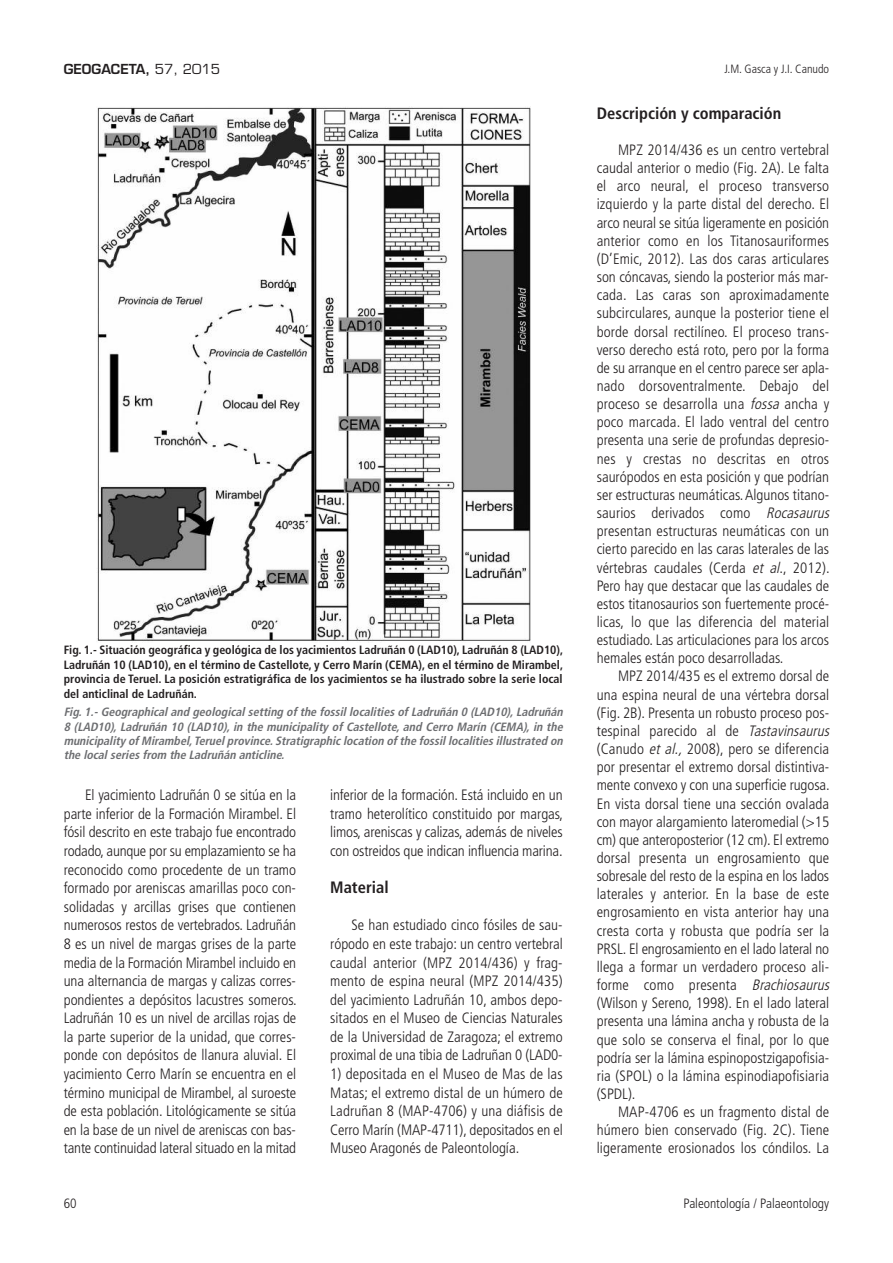
<style>
.page{position:relative;width:893px;height:1263px;background:#fff}
.page>*{position:absolute;margin:0;border:0;box-sizing:border-box;transform-origin:0 0}
.t1{font:700 condensed 16.5px "Frutiger";color:#231f20}
.t2{font:300 condensed 15px/18.1px "Frutiger";color:#231f20;text-align:justify}
.t3{font:300 condensed 13.5px "Frutiger";color:#231f20}
.t4{font:600 13.5px "Eurostile";color:#231f20}
.t5{font:italic 700 condensed 12px/14.4px "Frutiger";color:#6c6d70;text-align:justify}
.t6{font:700 condensed 12px/14.4px "Frutiger";color:#231f20;text-align:justify}
.t7{font:300 condensed 12px "Frutiger";color:#231f20}
.s1{font-weight:400}
.s2{font-style:italic}
</style>
<div class="page">
<img style="left:97px;top:107px;width:433px;height:534px">
<p class="t4" style="left:64px;top:64px;width:158px">GEOGACETA, <span class="s1">57, 2015</span></p>
<p class="t7" style="left:724px;top:64px;width:106px">J.M. Gasca y J.I. Canudo</p>
<p class="t6" style="left:64px;top:644px;width:501px">Fig. 1.- Situación geográfica y geológica de los yacimientos Ladruñán 0 (LAD10), Ladruñán 8 (LAD10), Ladruñán 10 (LAD10), en el término de Castellote, y Cerro Marín (CEMA), en el término de Mirambel, provincia de Teruel. La posición estratigráfica de los yacimientos se ha ilustrado sobre la serie local del anticlinal de Ladruñán.</p>
<p class="t5" style="left:64px;top:706px;width:503px">Fig. 1.- Geographical and geological setting of the fossil localities of Ladruñán 0 (LAD10), Ladruñán 8 (LAD10), Ladruñán 10 (LAD10), in the municipality of Castellote, and Cerro Marín (CEMA), in the municipality of Mirambel, Teruel province. Stratigraphic location of the fossil localities illustrated on the local series from the Ladruñán anticline.</p>
<p class="t2" style="left:64px;top:787px;width:235px;line-height:18.6px;text-indent:21px">El yacimiento Ladruñán 0 se sitúa en la parte inferior de la Formación Mirambel. El fósil descrito en este trabajo fue encontrado rodado, aunque por su emplazamiento se ha reconocido como procedente de un tramo formado por areniscas amarillas poco con&shy;solidadas y arcillas grises que contienen numerosos restos de vertebrados. Ladruñán 8 es un nivel de margas grises de la parte media de la Formación Mirambel incluido en una alternancia de margas y calizas corres&shy;pondientes a depósitos lacustres someros.<br>Ladruñán 10 es un nivel de arcillas rojas de la parte superior de la unidad, que corres&shy;ponde con depósitos de llanura aluvial. El yacimiento Cerro Marín se encuentra en el término municipal de Mirambel, al suroeste de esta población. Litológicamente se sitúa en la base de un nivel de areniscas con bas&shy;tante continuidad lateral situado en la mitad</p>
<p class="t2" style="left:330px;top:787px;width:234px;line-height:18.6px">inferior de la formación. Está incluido en un tramo heterolítico constituido por margas, limos, areniscas y calizas, además de niveles con ostreidos que indican influencia marina.</p>
<p class="t1" style="left:330px;top:881px;width:60px">Material</p>
<p class="t2" style="left:330px;top:917px;width:234px;line-height:18.6px;text-indent:21px">Se han estudiado cinco fósiles de sau&shy;rópodo en este trabajo: un centro vertebral caudal anterior (MPZ 2014/436) y frag&shy;mento de espina neural (MPZ 2014/435) del yacimiento Ladruñán 10, ambos depo&shy;sitados en el Museo de Ciencias Naturales de la Universidad de Zaragoza; el extremo proximal de una tibia de Ladruñan 0 (LAD0-</p>
<p class="t2" style="left:330px;top:1066px;width:234px;line-height:18.6px">1) depositada en el Museo de Mas de las Matas; el extremo distal de un húmero de Ladruñan 8 (MAP-4706) y una diáfisis de Cerro Marín (MAP-4711), depositados en el Museo Aragonés de Paleontología.</p>
<p class="t1" style="left:597px;top:106px;width:186px">Descripción y comparación</p>
<p class="t2" style="left:597px;top:142px;width:237px;text-align:left;text-indent:21px">MPZ 2014/436 es un centro vertebral caudal anterior o medio (Fig. 2A). Le falta el arco neural, el proceso transverso izquierdo y la parte distal del derecho. El arco neural se sitúa ligeramente en posición anterior como en los Titanosauriformes (D’Emic, 2012). Las dos caras articulares son cóncavas, siendo la posterior más mar&shy;cada. Las caras son aproximadamente subcirculares, aunque la posterior tiene el borde dorsal rectilíneo. El proceso trans&shy;verso derecho está roto, pero por la forma de su arranque en el centro parece ser apla&shy;nado dorsoventralmente. Debajo del proceso se desarrolla una <span class="s2">fossa</span> ancha y poco marcada. El lado ventral del centro presenta una serie de profundas depresio&shy;nes y crestas no descritas en otros saurópodos en esta posición y que podrían ser estructuras neumáticas.Algunos titano&shy;saurios derivados como <span class="s2">Rocasaurus </span>presentan estructuras neumáticas con un cierto parecido en las caras laterales de las vértebras caudales (Cerda <span class="s2">et al</span>., 2012).<br>Pero hay que destacar que las caudales de estos titanosaurios son fuertemente procé&shy;licas, lo que las diferencia del material estudiado. Las articulaciones para los arcos hemales están poco desarrolladas.</p>
<p class="t2" style="left:597px;top:668px;width:237px;text-align:left;text-indent:21px">MPZ 2014/435 es el extremo dorsal de una espina neural de una vértebra dorsal (Fig. 2B). Presenta un robusto proceso pos&shy;tespinal parecido al de <span class="s2">Tastavinsaurus </span>(Canudo <span class="s2">et al.,</span> 2008), pero se diferencia por presentar el extremo dorsal distintiva&shy;mente convexo y con una superficie rugosa.<br>En vista dorsal tiene una sección ovalada con mayor alargamiento lateromedial (&gt;15 cm) que anteroposterior (12 cm). El extremo dorsal presenta un engrosamiento que sobresale del resto de la espina en los lados laterales y anterior. En la base de este engrosamiento en vista anterior hay una cresta corta y robusta que podría ser la PRSL. El engrosamiento en el lado lateral no llega a formar un verdadero proceso ali&shy;forme como presenta <span class="s2">Brachiosaurus </span>(Wilson y Sereno, 1998). En el lado lateral presenta una lámina ancha y robusta de la que solo se conserva el final, por lo que podría ser la lámina espinopostzigapofisia&shy;ria (SPOL) o la lámina espinodiapofisiaria (SPDL).</p>
<p class="t2" style="left:597px;top:1104px;width:234px;text-indent:21px">MAP-4706 es un fragmento distal de húmero bien conservado (Fig. 2C). Tiene ligeramente erosionados los cóndilos. La</p>
<p class="t3" style="left:64px;top:1198px;width:14px">60</p>
<p class="t3" style="left:684px;top:1198px;width:147px">Paleontología / Palaeontology</p>
</div>
